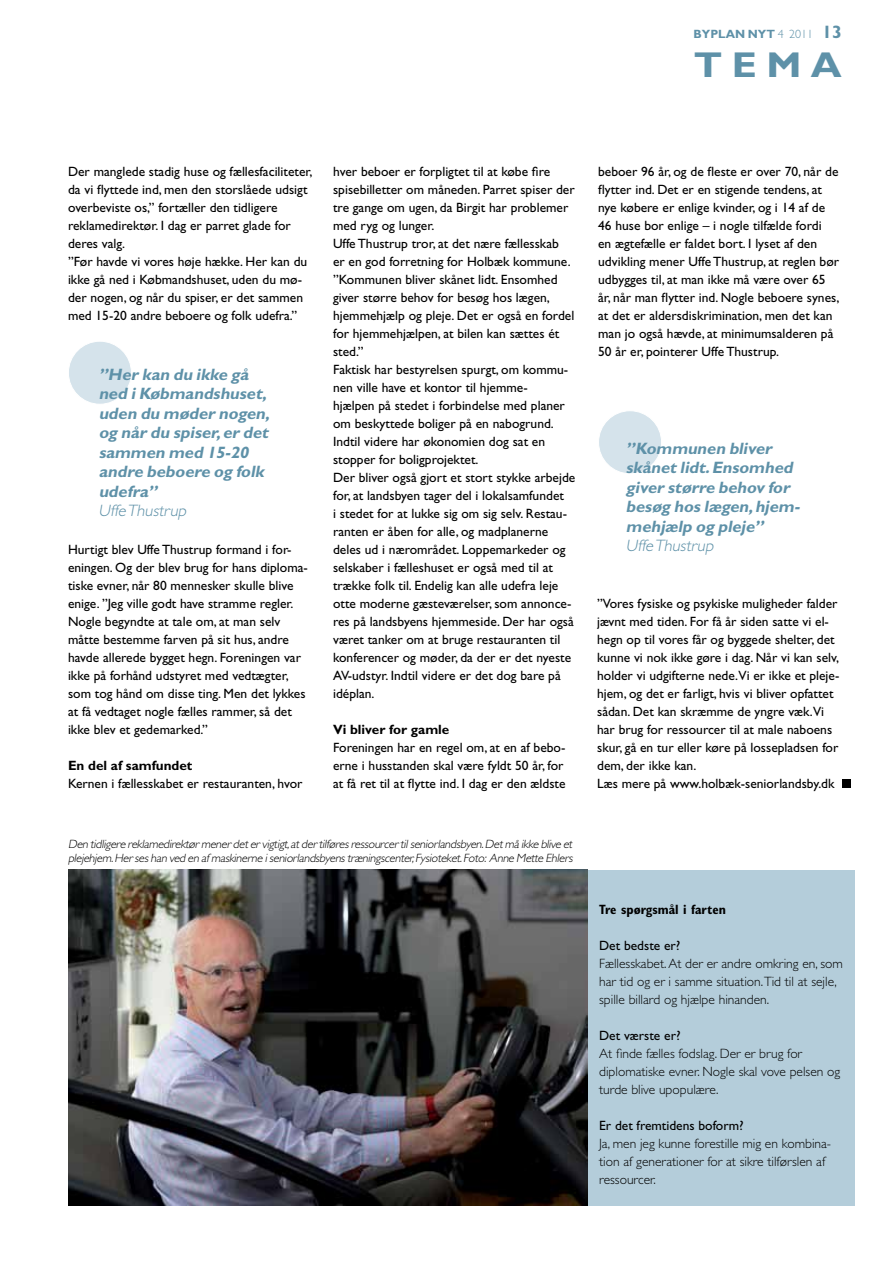
<style>
.page{position:relative;width:893px;height:1263px;background:#fff}
.page>*{position:absolute;margin:0;border:0;box-sizing:border-box;transform-origin:0 0}
.t1{font:700 36px "Gill Sans Std";color:#5e91a8;scale:1.1 1}
.t2{font:italic 700 16.5px/19.5px "Gill Sans Std";color:#5e91a8}
.t3{font:italic 300 16.5px "Gill Sans Std";letter-spacing:-.01em;color:#5e91a8}
.t4{font:13.5px/18px "Gill Sans Std";color:#000}
.t5{font:300 13.5px/18px "Gill Sans Std";color:#000}
.t6{font:700 13.5px "Gill Sans Std";color:#000}
.t7{font:700 condensed 13.5px "Gill Sans Std";color:#000}
.t8{font:italic 300 12px/13.5px "Gill Sans Std";letter-spacing:-.02em;color:#000101}
.t9{font:700 12px "Gill Sans Std";color:#5e91a8}
.s1{font-weight:300}
.s2{font-size:18px}
</style>
<div class="page">
<div style="left:587px;top:870px;width:268px;height:335px;background:#b4cdda"></div>
<div style="left:68px;top:341px;width:63px;height:63px;background:#d5e3eb;border-radius:50%"></div>
<div style="left:68px;top:341px;width:64px;height:64px;border:1px solid #fff;border-radius:50%"></div>
<div style="left:598px;top:411px;width:64px;height:63px;background:#d5e3eb;border-radius:50%"></div>
<div style="left:598px;top:410px;width:64px;height:64px;border:1px solid #fff;border-radius:50%"></div>
<img style="left:68px;top:870px;width:519px;height:335px">
<div style="left:842px;top:779px;width:9px;height:9px;background:#000"></div>
<p class="t9" style="left:694px;top:27px;width:150px">BYPLAN NYT <span class="s1">4 2011</span> <span class="s2">13</span></p>
<h1 class="t1" style="left:694px;top:43px;width:136px">TEMA</h1>
<p class="t4" style="left:68px;top:163px;width:246px">Der manglede stadig huse og fællesfaciliteter, da vi flyttede ind, men den storslåede udsigt overbeviste os,” fortæller den tidligere reklamedirektør. I dag er parret glade for deres valg.<br>”Før havde vi vores høje hække. Her kan du ikke gå ned i Købmandshuset, uden du mø&shy;der nogen, og når du spiser, er det sammen med 15-20 andre beboere og folk udefra.”</p>
<p class="t2" style="left:99px;top:364px;width:176px">”Her kan du ikke gå ned iKøbmandshuset, uden du møder nogen, og når du spiser,er det sammen med 15-20 andre beboere og folk udefra”</p>
<p class="t3" style="left:99px;top:501px;width:92px">Uffe Thustrup</p>
<p class="t4" style="left:68px;top:540px;width:241px">Hurtigt blev Uffe Thustrup formand i for&shy;eningen. Og der blev brug for hans diploma&shy;tiske evner, når 80 mennesker skulle blive enige. ”Jeg ville godt have stramme regler.<br>Nogle begyndte at tale om, at man selv måtte bestemme farven på sit hus, andre havde allerede bygget hegn. Foreningen var ikke på forhånd udstyret med vedtægter, som tog hånd om disse ting. Men det lykkes at få vedtaget nogle fælles rammer, så det ikke blev et gedemarked.”</p>
<p class="t6" style="left:68px;top:757px;width:126px">En del af samfundet</p>
<p class="t4" style="left:68px;top:774px;width:236px">Kernen i fællesskabet er restauranten, hvor</p>
<p class="t4" style="left:333px;top:162px;width:244px">hver beboer er forpligtet til at købe fire spisebilletter om måneden. Parret spiser der tre gange om ugen, da Birgit har problemer med ryg og lunger.<br>Uffe Thustrup tror, at det nære fællesskab<br>er en god forretning for Holbæk kommune. ”Kommunen bliver skånet lidt. Ensomhed giver større behov for besøg hos lægen, hjemmehjælp og pleje. Det er også en fordel for hjemmehjælpen, at bilen kan sættes ét sted.”<br>Faktisk har bestyrelsen spurgt, om kommu&shy;nen ville have et kontor til hjemme-<br>hjælpen på stedet i forbindelse med planer om beskyttede boliger på en nabogrund.<br>Indtil videre har økonomien dog sat en stopper for boligprojektet.<br>Der bliver også gjort et stort stykke arbejde for, at landsbyen tager del i lokalsamfundet<br>i stedet for at lukke sig om sig selv. Restau&shy;ranten er åben for alle, og madplanerne deles ud i nærområdet. Loppemarkeder og selskaber i fælleshuset er også med til at trække folk til. Endelig kan alle udefra leje otte moderne gæsteværelser, som annonce&shy;res på landsbyens hjemmeside. Der har også været tanker om at bruge restauranten til konferencer og møder, da der er det nyeste AV-udstyr. Indtil videre er det dog bare på idéplan.</p>
<p class="t6" style="left:333px;top:721px;width:118px">Vi bliver for gamle</p>
<p class="t4" style="left:333px;top:738px;width:234px">Foreningen har en regel om, at en af bebo&shy;erne i husstanden skal være fyldt 50 år, for at få ret til at flytte ind. I dag er den ældste</p>
<p class="t8" style="left:68px;top:837px;width:509px">Den tidligere reklamedirektørmenerdetervigtigt,atdertilføresressourcertilseniorlandsbyen.Detmåikke blive et plejehjem.Herseshan ved en af maskinerne iseniorlandsbyenstræningscenter,Fysioteket.Foto:Anne Mette Ehlers</p>
<p class="t4" style="left:598px;top:163px;width:243px">beboer 96 år, og de fleste er over 70, når de flytter ind. Det er en stigende tendens, at nye købere er enlige kvinder, og i 14 af de 46 huse bor enlige – i nogle tilfælde fordi<br>en ægtefælle er faldet bort. I lyset af den udvikling mener Uffe Thustrup, at reglen bør udbygges til, at man ikke må være over 65 år, når man flytter ind. Nogle beboere synes, at det er aldersdiskrimination, men det kan man jo også hævde, at minimumsalderen på 50 år er, pointerer Uffe Thustrup.</p>
<p class="t2" style="left:626px;top:439px;width:179px">”Kommunen bliver skånet lidt.Ensomhed giver større behov for besøg hos lægen,hjem&shy;mehjælp og pleje”</p>
<p class="t3" style="left:626px;top:537px;width:92px">Uffe Thustrup</p>
<p class="t4" style="left:597px;top:595px;width:244px">”Vores fysiske og psykiske muligheder falder jævnt med tiden. For få år siden satte vi el&shy;hegn op til vores får og byggede shelter, det kunne vi nok ikke gøre i dag. Når vi kan selv, holder vi udgifterne nede.Vi er ikke et pleje&shy;hjem, og det er farligt, hvis vi bliver opfattet sådan. Det kan skræmme de yngre væk.Vi har brug for ressourcer til at male naboens skur, gå en tur eller køre på lossepladsen for dem, der ikke kan.<br>Læs mere på www.holbæk-seniorlandsby.dk</p>
<p class="t7" style="left:599px;top:901px;width:128px">Tre spørgsmål i farten</p>
<p class="t4" style="left:599px;top:937px;width:83px">Det bedste er?</p>
<p class="t5" style="left:599px;top:955px;width:245px">Fællesskabet. At der er andre omkring en, som har tid og er i samme situation.Tid til at sejle, spille billard og hjælpe hinanden.</p>
<p class="t4" style="left:599px;top:1027px;width:83px">Det værste er?</p>
<p class="t5" style="left:599px;top:1045px;width:243px">At finde fælles fodslag. Der er brug for diplomatiske evner. Nogle skal vove pelsen og turde blive upopulære.</p>
<p class="t4" style="left:599px;top:1117px;width:146px">Er det fremtidens boform?</p>
<p class="t5" style="left:599px;top:1135px;width:233px">Ja, men jeg kunne forestille mig en kombina&shy;tion af generationer for at sikre tilførslen af ressourcer.</p>
</div>
